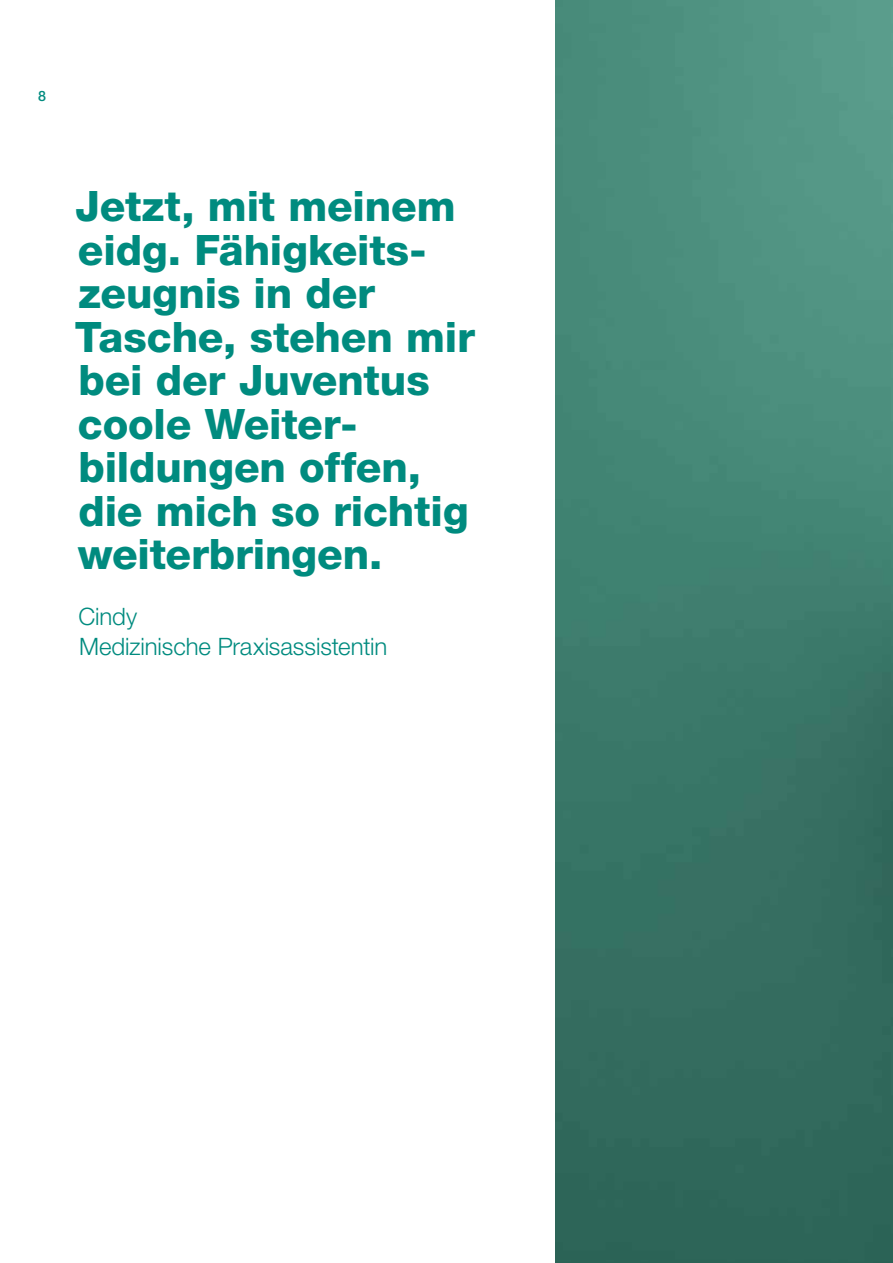
<style>
.page{position:relative;width:893px;height:1263px;background:#fff}
.page>*{position:absolute;margin:0;border:0;box-sizing:border-box;transform-origin:0 0}
.t1{font:800 42px/43.5px "Helvetica Neue LT Std";letter-spacing:-.005em;color:#008b7f}
.t2{font:300 24px/30px "Helvetica Neue LT Std";letter-spacing:-.005em;color:#008b7f}
.t3{font:500 14.25px "Helvetica Neue LT Std";color:#008b7f}
</style>
<div class="page">
<img style="left:556px;top:0;width:337px;height:1263px">
<p class="t3" style="left:38px;top:88px;width:9px">8</p>
<p class="t1" style="left:75px;top:185px;width:401px">Jetzt, mit meinem eidg. Fähigkeits&shy;zeugnis in der<br>Tasche, stehen mir bei der Juventus coole Weiter&shy;bildungen offen, die mich so richtig weiterbringen.</p>
<p class="t2" style="left:78px;top:601px;width:310px">Cindy<br>Medizinische Praxisassistentin</p>
</div>
